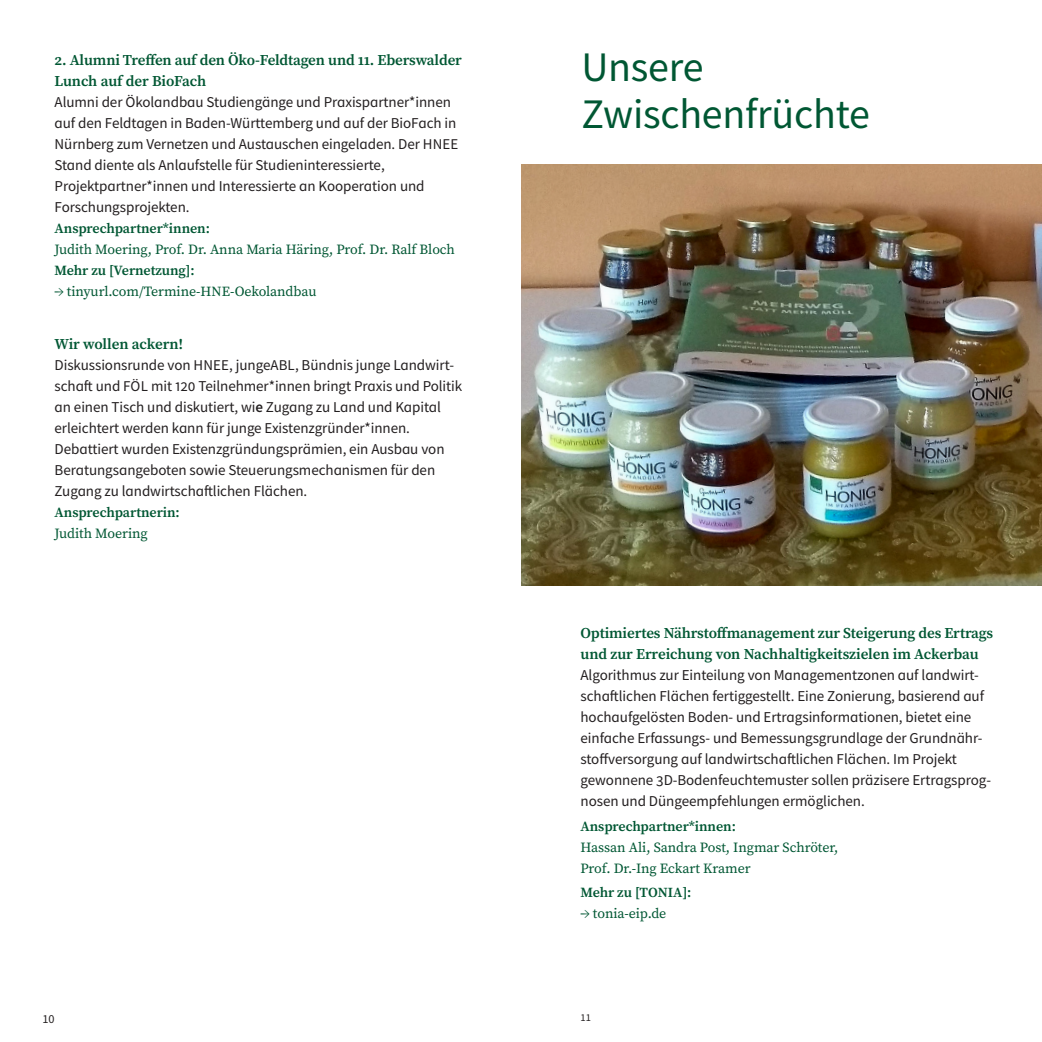
<style>
.page{position:relative;width:1042px;height:1042px;background:#fff}
.page>*{position:absolute;margin:0;border:0;box-sizing:border-box;transform-origin:0 0}
.t1{font:42px/47.2px "Source Sans Pro";letter-spacing:-.005em;color:#005733}
.t2{font:15.05px/21px "Source Sans Pro";letter-spacing:-.005em;color:#231f20}
.t3{font:15.05px/21px "Source Serif Variable";letter-spacing:-.01em;color:#005733}
.t4{font:14px/21px "Source Serif Pro";letter-spacing:-.005em;color:#005733}
.t5{font:600 14px "Source Serif Pro";letter-spacing:-.005em;color:#005733}
.t6{font:12.25px "Source Sans Pro";color:#231f20}
.t7{font:10.5px "Source Sans Pro";color:#231f20}
.s1{font-size:14.88px}
.s2{font-size:13.83px}
.s3{font-weight:600}
</style>
<div class="page">
<img style="left:521px;top:165px;width:521px;height:420px">
<p class="t3" style="left:55px;top:50px;width:409px">2. Alumni Treffen auf den Öko-Feldtagen und 11. Eberswalder<br>Lunch auf der BioFach</p>
<p class="t2" style="left:55px;top:92px;width:405px">Alumni der Ökolandbau Studiengänge und Praxispartner*innen auf den Feldtagen in Baden-Württemberg und auf der BioFach in Nürnberg zum Vernetzen und Austauschen eingeladen. Der <span class="s1">HNEE </span>Stand diente als Anlaufstelle für Studieninteressierte, Projektpartner*innen und Interessierte an Kooperation und Forschungsprojekten.</p>
<p class="t5" style="left:55px;top:219px;width:157px">Ansprechpartner*innen:</p>
<p class="t4" style="left:55px;top:239px;width:402px">Judith Moering, Prof. Dr. Anna Maria Häring, Prof. Dr. Ralf Bloch</p>
<p class="t5" style="left:55px;top:261px;width:142px">Mehr zu [Vernetzung]:</p>
<p class="t4" style="left:55px;top:281px;width:264px">→ tinyurl.com/Termine-<span class="s2">HNE</span>-Oekolandbau</p>
<p class="t3" style="left:55px;top:333px;width:130px">Wir wollen ackern!</p>
<p class="t2" style="left:55px;top:354px;width:409px">Diskussionsrunde von <span class="s1">HNEE</span>, junge<span class="s1">ABL</span>, Bündnis junge Landwirt&shy;schaft und <span class="s1">FÖL</span> mit 120 Teilnehmer*innen bringt Praxis und Politik an einen Tisch und diskutiert, wi<span class="s3">e</span> Zugang zu Land und Kapital erleichtert werden kann für junge Existenzgründer*innen.<br>Debattiert wurden Existenzgründungsprämien, ein Ausbau von Beratungsangeboten sowie Steuerungsmechanismen für den Zugang zu landwirtschaftlichen Flächen.</p>
<p class="t5" style="left:55px;top:502px;width:127px">Ansprechpartnerin:</p>
<p class="t4" style="left:55px;top:522px;width:95px">Judith Moering</p>
<h1 class="t1" style="left:581px;top:43px;width:290px">Unsere<br>Zwischenfrüchte</h1>
<p class="t3" style="left:580px;top:623px;width:414px">Optimiertes Nährstoffmanagement zur Steigerung des Ertrags und zur Erreichung von Nachhaltigkeitszielen im Ackerbau</p>
<p class="t2" style="left:580px;top:664px;width:412px">Algorithmus zur Einteilung von Managementzonen auf landwirt&shy;schaftlichen Flächen fertiggestellt. Eine Zonierung, basierend auf hochaufgelösten Boden- und Ertragsinformationen, bietet eine einfache Erfassungs- und Bemessungsgrundlage der Grundnähr&shy;stoffversorgung auf landwirtschaftlichen Flächen. Im Projekt gewonnene 3D-Bodenfeuchtemuster sollen präzisere Ertragsprog&shy;nosen und Düngeempfehlungen ermöglichen.</p>
<p class="t5" style="left:580px;top:816px;width:157px">Ansprechpartner*innen:</p>
<p class="t4" style="left:580px;top:836px;width:259px">Hassan Ali, Sandra Post, Ingmar Schröter,<br>Prof. Dr.-Ing Eckart Kramer</p>
<p class="t5" style="left:580px;top:883px;width:112px">Mehr zu [<span class="s2">TONIA</span>]:</p>
<p class="t4" style="left:580px;top:903px;width:87px">→ tonia-eip.de</p>
<p class="t6" style="left:42px;top:1011px;width:14px">10</p>
<p class="t7" style="left:580px;top:1011px;width:12px">11</p>
</div>
